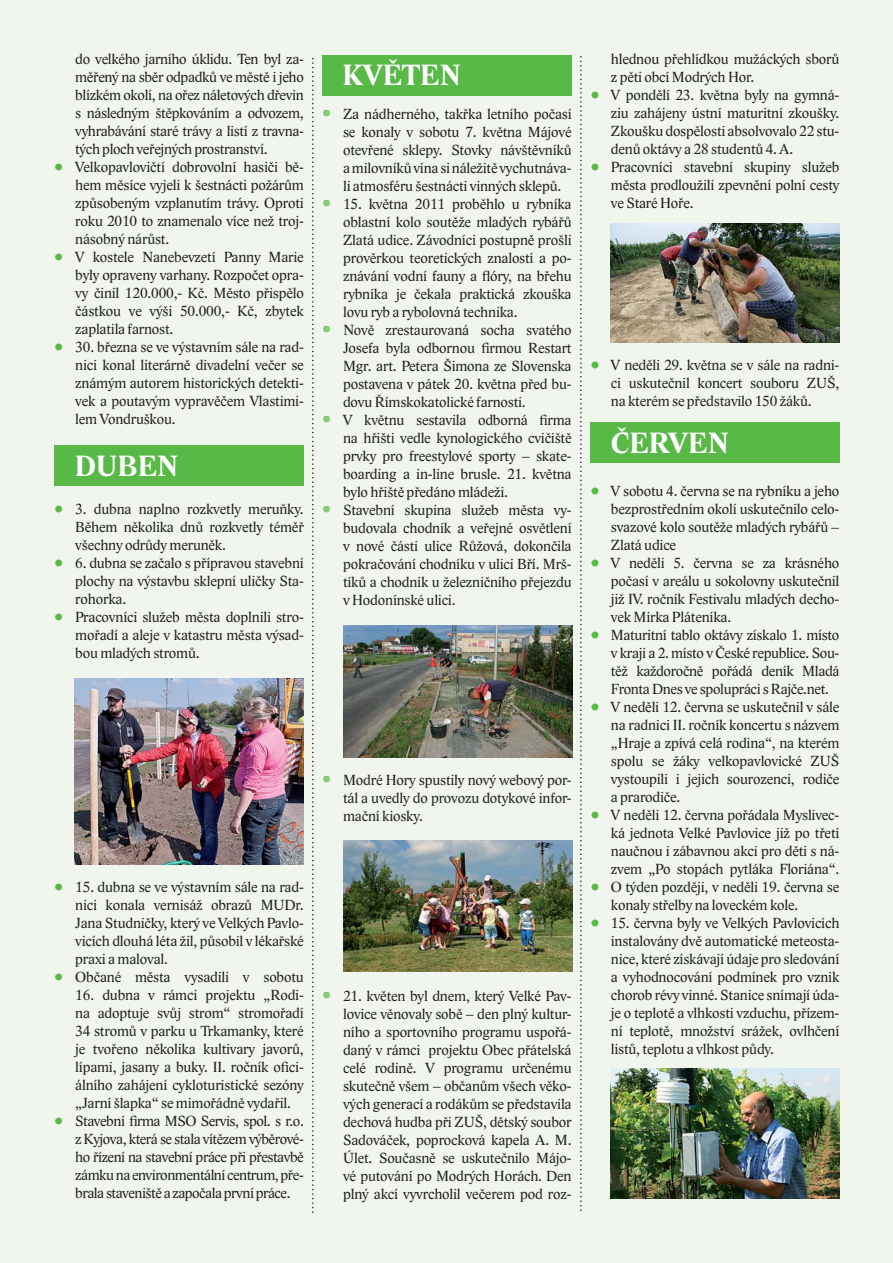
<style>
.page{position:relative;width:893px;height:1263px;background:#fff}
.page>*{position:absolute;margin:0;border:0;box-sizing:border-box;transform-origin:0 0}
.t1{font:700 30px "Lido ST";letter-spacing:-.01em;color:#fff}
.t2{font:24px/36px "Lido ST";color:#58b947}
.t3{font:24px "Lido ST";color:#81c46a}
.t4{font:15px/18px "Lido ST";letter-spacing:-.01em;color:#231f20}
</style>
<div class="page">
<div style="left:0;top:0;width:892px;height:1263px;background:#f0f5ed"></div>
<svg style="left:312px;top:58px;width:1px;height:1155px"></svg>
<svg style="left:580px;top:56px;width:1px;height:1155px"></svg>
<img style="left:343px;top:840px;width:229px;height:132px">
<img style="left:610px;top:223px;width:229px;height:120px">
<img style="left:610px;top:1068px;width:229px;height:131px">
<img style="left:343px;top:626px;width:229px;height:131px">
<img style="left:74px;top:678px;width:230px;height:187px">
<div style="left:54px;top:446px;width:250px;height:40px;background:#58b947"></div>
<div style="left:322px;top:55px;width:249px;height:40px;background:#58b947"></div>
<div style="left:590px;top:423px;width:250px;height:40px;background:#58b947"></div>
<h2 class="t2" style="left:54px;top:152px;width:10px">•</h2>
<h2 class="t2" style="left:54px;top:242px;width:10px">•</h2>
<h2 class="t2" style="left:54px;top:332px;width:10px">•</h2>
<h2 class="t2" style="left:54px;top:494px;width:10px">•</h2>
<h2 class="t2" style="left:54px;top:548px;width:10px">•</h2>
<h2 class="t2" style="left:54px;top:602px;width:10px">•</h2>
<p class="t4" style="left:75px;top:52px;width:230px">do velkého jarního úklidu. Ten byl za&shy;měřený na sběr odpadků ve městě i jeho blízkém okolí, na ořez náletových dřevin s následným štěpkováním a odvozem, vyhrabávání staré trávy a listí z travna&shy;tých ploch veřejných prostranství.<br>Velkopavlovičtí dobrovolní hasiči bě&shy;hem měsíce vyjeli k šestnácti požárům způsobeným vzplanutím trávy. Oproti roku 2010 to znamenalo více než troj&shy;násobný nárůst.<br>V kostele Nanebevzetí Panny Marie byly opraveny varhany. Rozpočet opra&shy;vy činil 120.000,- Kč. Město přispělo částkou ve výši 50.000,- Kč, zbytek zaplatila farnost.</p>
<p class="t4" style="left:75px;top:340px;width:230px;text-align:justify">30. března se ve výstavním sále na rad&shy;nici konal literárně divadelní večer se známým autorem historických detekti&shy;vek a poutavým vypravěčem Vlastimi&shy;lem Vondruškou.</p>
<h1 class="t1" style="left:74px;top:454px;width:106px">DUBEN</h1>
<p class="t4" style="left:75px;top:502px;width:230px;text-align:justify">3. dubna naplno rozkvetly meruňky.<br>Během několika dnů rozkvetly téměř všechny odrůdy meruněk.</p>
<p class="t4" style="left:75px;top:556px;width:230px">6. dubna se začalo s přípravou stavební plochy na výstavbu sklepní uličky Sta&shy;rohorka.<br>Pracovníci služeb města doplnili stro&shy;mořadí a aleje v katastru města výsad&shy;bou mladých stromů.</p>
<h2 class="t3" style="left:322px;top:104px;width:10px">•</h2>
<h2 class="t3" style="left:322px;top:194px;width:10px">•</h2>
<h2 class="t3" style="left:322px;top:320px;width:10px">•</h2>
<h2 class="t3" style="left:322px;top:410px;width:10px">•</h2>
<h2 class="t3" style="left:322px;top:500px;width:10px">•</h2>
<h1 class="t1" style="left:342px;top:63px;width:121px">KVĚTEN</h1>
<p class="t4" style="left:343px;top:106px;width:230px;text-align:justify">Za nádherného, takřka letního počasí se konaly v sobotu 7. května Májové otevřené sklepy. Stovky návštěvníků a milovníků vína si náležitě vychutnáva&shy;li atmosféru šestnácti vinných sklepů.</p>
<p class="t4" style="left:343px;top:196px;width:230px">15. května 2011 proběhlo u rybníka oblastní kolo soutěže mladých rybářů Zlatá udice. Závodníci postupně prošli prověrkou teoretických znalostí a po&shy;znávání vodní fauny a flóry, na břehu rybníka je čekala praktická zkouška lovu ryb a rybolovná technika.<br>Nově zrestaurovaná socha svatého Josefa byla odbornou firmou Restart Mgr. art. Petera Šimona ze Slovenska postavena v pátek 20. května před bu&shy;dovu Římskokatolické farnosti.<br>V květnu sestavila odborná firma na hřišti vedle kynologického cvičiště prvky pro freestylové sporty – skate&shy;boarding a in-line brusle. 21. května bylo hřiště předáno mládeži.<br>Stavební skupina služeb města vy&shy;budovala chodník a veřejné osvětlení v nové části ulice Růžová, dokončila pokračování chodníku v ulici Bří. Mrš&shy;tíků a chodník u železničního přejezdu v Hodonínské ulici.</p>
<h2 class="t3" style="left:322px;top:770px;width:10px">•</h2>
<p class="t4" style="left:343px;top:772px;width:230px;text-align:justify">Modré Hory spustily nový webový por&shy;tál a uvedly do provozu dotykové infor&shy;mační kiosky.</p>
<h2 class="t2" style="left:54px;top:872px;width:10px">•</h2>
<h2 class="t2" style="left:54px;top:962px;width:10px">•</h2>
<h2 class="t2" style="left:54px;top:1106px;width:10px">•</h2>
<p class="t4" style="left:75px;top:880px;width:230px">15. dubna se ve výstavním sále na rad&shy;nici konala vernisáž obrazů MUDr.<br>Jana Studničky, který ve Velkých Pavlo&shy;vicích dlouhá léta žil, působil v lékařské praxi a maloval.<br>Občané města vysadili v sobotu</p>
<p class="t4" style="left:75px;top:988px;width:230px">16. dubna v rámci projektu „Rodi&shy;na adoptuje svůj strom“ stromořadí 34 stromů v parku u Trkamanky, které je tvořeno několika kultivary javorů, lípami, jasany a buky. II. ročník ofici&shy;álního zahájení cykloturistické sezóny „Jarní šlapka“ se mimořádně vydařil.<br>Stavební firma MSO Servis, spol. s r.o. z Kyjova, která se stala vítězem výběrové&shy;ho řízení na stavební práce při přestavbě zámku na environmentální centrum, pře&shy;brala staveniště a započala první práce.</p>
<h2 class="t3" style="left:322px;top:986px;width:10px">•</h2>
<p class="t4" style="left:343px;top:988px;width:230px;text-align:justify">21. květen byl dnem, který Velké Pav&shy;lovice věnovaly sobě – den plný kultur&shy;ního a sportovního programu uspořá&shy;daný v rámci projektu Obec přátelská celé rodině. V programu určenému skutečně všem – občanům všech věko&shy;vých generací a rodákům se představila dechová hudba při ZUŠ, dětský soubor Sadováček, poprocková kapela A. M.<br>Úlet. Současně se uskutečnilo Májo&shy;vé putování po Modrých Horách. Den plný akcí vyvrcholil večerem pod roz-</p>
<h2 class="t2" style="left:590px;top:80px;width:10px">•</h2>
<h2 class="t2" style="left:590px;top:152px;width:10px">•</h2>
<p class="t4" style="left:611px;top:52px;width:230px">hlednou přehlídkou mužáckých sborů z pěti obcí Modrých Hor.<br>V pondělí 23. května byly na gymná&shy;ziu zahájeny ústní maturitní zkoušky.<br>Zkoušku dospělosti absolvovalo 22 stu&shy;denů oktávy a 28 studentů 4. A.<br>Pracovníci stavební skupiny služeb města prodloužili zpevnění polní cesty ve Staré Hoře.</p>
<h2 class="t2" style="left:590px;top:350px;width:10px">•</h2>
<p class="t4" style="left:611px;top:358px;width:230px;text-align:justify">V neděli 29. května se v sále na radni&shy;ci uskutečnil koncert souboru ZUŠ, na kterém se představilo 150 žáků.</p>
<h1 class="t1" style="left:611px;top:431px;width:120px">ČERVEN</h1>
<h2 class="t2" style="left:590px;top:476px;width:10px">•</h2>
<h2 class="t2" style="left:590px;top:548px;width:10px">•</h2>
<h2 class="t2" style="left:590px;top:620px;width:10px">•</h2>
<h2 class="t2" style="left:590px;top:692px;width:10px">•</h2>
<h2 class="t2" style="left:590px;top:800px;width:10px">•</h2>
<h2 class="t2" style="left:590px;top:872px;width:10px">• •</h2>
<p class="t4" style="left:611px;top:484px;width:230px">V sobotu 4. června se na rybníku a jeho bezprostředním okolí uskutečnilo celo&shy;svazové kolo soutěže mladých rybářů – Zlatá udice<br>V neděli 5. června se za krásného počasí v areálu u sokolovny uskutečnil již IV. ročník Festivalu mladých decho&shy;vek Mirka Pláteníka.<br>Maturitní tablo oktávy získalo 1. místo v kraji a 2. místo v České republice. Sou&shy;těž každoročně pořádá deník Mladá Fronta Dnes ve spolupráci s Rajče.net.<br>V neděli 12. června se uskutečnil v sále na radnici II. ročník koncertu s názvem „Hraje a zpívá celá rodina“, na kterém spolu se žáky velkopavlovické ZUŠ vystoupili i jejich sourozenci, rodiče a prarodiče.<br>V neděli 12. června pořádala Myslivec&shy;ká jednota Velké Pavlovice již po třetí naučnou i zábavnou akci pro děti s ná&shy;zvem „Po stopách pytláka Floriána“.<br>O týden později, v neděli 19. června se konaly střelby na loveckém kole.</p>
<p class="t4" style="left:611px;top:916px;width:230px;text-align:justify">15. června byly ve Velkých Pavlovicích instalovány dvě automatické meteosta&shy;nice, které získávají údaje pro sledování a vyhodnocování podmínek pro vznik chorob révy vinné. Stanice snímají úda&shy;je o teplotě a vlhkosti vzduchu, přízem&shy;ní teplotě, množství srážek, ovlhčení listů, teplotu a vlhkost půdy.</p>
</div>
